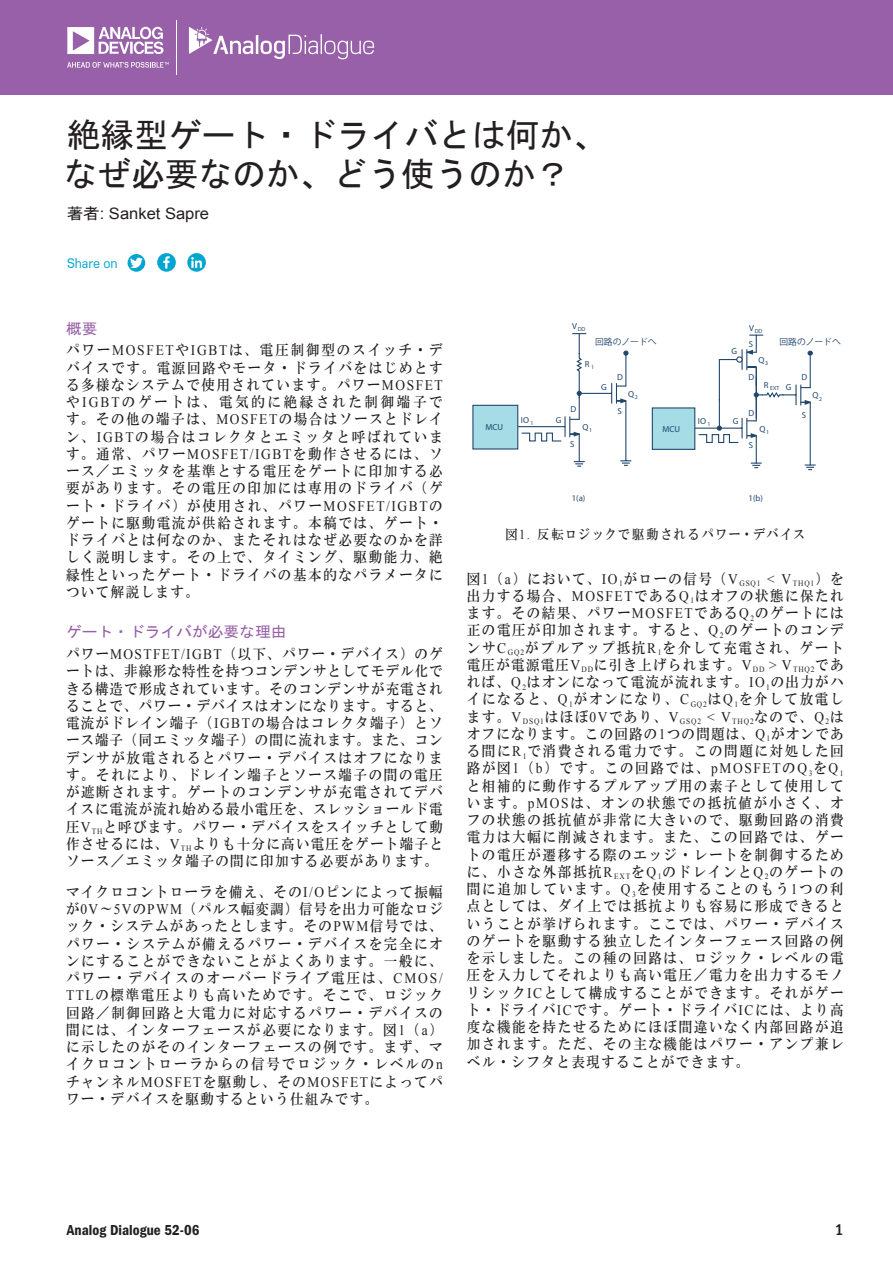
<style>
.page{position:relative;width:893px;height:1263px;background:#fff}
.page>*{position:absolute;margin:0;border:0;box-sizing:border-box;transform-origin:0 0}
.Title{font:33.75px/39px "MS Gothic";color:#231f20}
.Title-2{font:15.75px "Arial";color:#231f20;scale:1.05 1}
.t1{font:15px "ITC Franklin Gothic Std Dm Cd";color:#231f20}
.H1{font:15px "MS Gothic";color:#9860a8;scale:1.05 1}
.t2{font:700 15px "Azbuka Std";color:#231f20}
.Main_Body{font:14.7px/17.2px "HG Mincho B";letter-spacing:.11em;color:#231f20;text-align:justify;scale:.92 1}
.Caption{font:13.5px "HG Mincho B";letter-spacing:.115em;color:#231f20;scale:.9 1}
.t3{font:13.5px "Azbuka Std";color:#00a6cf}
.t4{font:700 8.7px "Helvetica Neue LT Std";color:#21466c}
.t5{font:8.7px "Koz Go Pr 6 N Regular 90 msp RKSJ H";color:#21466c}
.t6{font:700 5.85px "Helvetica Neue LT Std";color:#21466c}
.s1{font-family:"MS Gothic"}
.s2{font-family:"Times New Roman"}
</style>
<div class="page">
<svg style="left:128px;top:254px;width:17px;height:18px"></svg>
<svg style="left:157px;top:253px;width:19px;height:19px"></svg>
<svg style="left:187px;top:253px;width:19px;height:19px"></svg>
<hr style="left:579px;top:393px;width:33px;height:1px;background:#21466c">
<hr style="left:625px;top:354px;width:1px;height:32px;background:#21466c">
<svg style="left:611px;top:383px;width:15px;height:21px"></svg>
<hr style="left:518px;top:426px;width:47px;height:1px;background:#21466c">
<hr style="left:564px;top:416px;width:2px;height:21px;background:#21466c">
<div style="left:473px;top:405px;width:45px;height:44px;background:#a5dce6"></div>
<div style="left:472px;top:405px;width:46px;height:44px;border:1px solid #21466c"></div>
<svg style="left:521px;top:432px;width:41px;height:10px"></svg>
<hr style="left:695px;top:428px;width:47px;height:1px;background:#21466c">
<div style="left:652px;top:408px;width:43px;height:41px;background:#a5dce6"></div>
<div style="left:652px;top:407px;width:43px;height:43px;border:1px solid #21466c"></div>
<svg style="left:620px;top:460px;width:11px;height:6px"></svg>
<hr style="left:625px;top:401px;width:1px;height:60px;background:#21466c">
<svg style="left:623px;top:351px;width:5px;height:4px"></svg>
<svg style="left:569px;top:333px;width:17px;height:134px"></svg>
<svg style="left:698px;top:335px;width:118px;height:135px"></svg>
<div style="left:736px;top:356px;width:7px;height:7px;border:1px solid #21466c;border-radius:50%"></div>
<div style="left:0;top:0;width:893px;height:94px;background:#9860a8"></div>
<svg style="left:67px;top:62px;width:102px;height:6px"></svg>
<svg style="left:67px;top:27px;width:97px;height:27px"></svg>
<hr style="left:176px;top:20px;width:1px;height:54px;background:#fff">
<svg style="left:189px;top:27px;width:185px;height:32px"></svg>
<p class="Title" style="left:64px;top:116px;width:545px">絶縁型ゲート・ドライバとは何か、なぜ必要なのか、どう使うのか？</p>
<p class="Title-2" style="left:67px;top:204px;width:137px"><span class="s1">著者</span>: Sanket Sapre</p>
<p class="t3" style="left:67px;top:255px;width:52px">Share on</p>
<p class="H1" style="left:66px;top:321px;width:31px">概要</p>
<p class="Main_Body" style="left:66px;top:341px;width:411px">パワー<span class="s2">MOSFET</span>や<span class="s2">IGBT</span>は、電圧制御型のスイッチ・デバイスです。電源回路やモータ・ドライバをはじめとする多様なシステムで使用されています。パワー<span class="s2">MOSFET</span>や<span class="s2">IGBT</span>のゲートは、電気的に絶縁された制御端子です。その他の端子は、<span class="s2">MOSFET</span>の場合はソースとドレイン、<span class="s2">IGBT</span>の場合はコレクタとエミッタと呼ばれています。通常、パワー<span class="s2">MOSFET/IGBT</span>を動作させるには、ソース／エミッタを基準とする電圧をゲートに印加する必要があります。その電圧の印加には専用のドライバ（ゲート・ドライバ）が使用され、パワー<span class="s2">MOSFET/IGBT</span>のゲートに駆動電流が供給されます。本稿では、ゲート・ドライバとは何なのか、またそれはなぜ必要なのかを詳しく説明します。その上で、タイミング、駆動能力、絶縁性といったゲート・ドライバの基本的なパラメータについて解説します。</p>
<p class="H1" style="left:66px;top:624px;width:212px">ゲート・ドライバが必要な理由</p>
<p class="Main_Body" style="left:66px;top:645px;width:411px">パワー<span class="s2">MOSTFET/IGBT</span>（以下、パワー・デバイス）のゲートは、非線形な特性を持つコンデンサとしてモデル化できる構造で形成されています。そのコンデンサが充電されることで、パワー・デバイスはオンになります。すると、電流がドレイン端子（<span class="s2">IGBT</span>の場合はコレクタ端子）とソース端子（同エミッタ端子）の間に流れます。また、コンデンサが放電されるとパワー・デバイスはオフになります。それにより、ドレイン端子とソース端子の間の電圧が遮断されます。ゲートのコンデンサが充電されてデバイスに電流が流れ始める最小電圧を、スレッショールド電圧<span class="s2">V</span><sub>TH</sub>と呼びます。パワー・デバイスをスイッチとして動作させるには、<span class="s2">V</span><sub>TH</sub>よりも十分に高い電圧をゲート端子とソース／エミッタ端子の間に印加する必要があります。</p>
<p class="Main_Body" style="left:66px;top:883px;width:411px">マイクロコントローラを備え、その<span class="s2">I/O</span>ピンによって振幅が<span class="s2">0V</span>～<span class="s2">5V</span>の<span class="s2">PWM</span>（パルス幅変調）信号を出力可能なロジック・システムがあったとします。その<span class="s2">PWM</span>信号では、パワー・システムが備えるパワー・デバイスを完全にオンにすることができないことがよくあります。一般に、パワー・デバイスのオーバードライブ電圧は、<span class="s2">CMOS/ TTL</span>の標準電圧よりも高いためです。そこで、ロジック回路／制御回路と大電力に対応するパワー・デバイスの間には、インターフェースが必要になります。図<span class="s2">1</span>（<span class="s2">a</span>）に示したのがそのインターフェースの例です。まず、マイクロコントローラからの信号でロジック・レベルの<span class="s2">n</span>チャンネル<span class="s2">MOSFET</span>を駆動し、その<span class="s2">MOSFET</span>によってパワー・デバイスを駆動するという仕組みです。</p>
<p class="t4" style="left:485px;top:422px;width:19px">MCU</p>
<p class="t4" style="left:521px;top:414px;width:14px">IO<sub>1</sub></p>
<p class="t4" style="left:556px;top:414px;width:7px">G</p>
<p class="t6" style="left:572px;top:326px;width:15px"><sup>V</sup>DD</p>
<p class="t5" style="left:595px;top:337px;width:63px">回路のノードへ</p>
<p class="t4" style="left:731px;top:346px;width:7px">G</p>
<p class="t6" style="left:749px;top:327px;width:15px"><sup>V</sup>DD</p>
<p class="t4" style="left:749px;top:338px;width:6px">S</p>
<p class="t5" style="left:779px;top:337px;width:63px">回路のノードへ</p>
<p class="t4" style="left:585px;top:359px;width:6px">R</p>
<p class="t4" style="left:758px;top:355px;width:11px">Q<sub>3</sub></p>
<p class="t6" style="left:591px;top:364px;width:4px">1</p>
<p class="t6" style="left:764px;top:385px;width:17px"><sup>R</sup> EXT</p>
<p class="t4" style="left:617px;top:371px;width:7px">D</p>
<p class="t4" style="left:801px;top:371px;width:7px">D</p>
<p class="t4" style="left:748px;top:408px;width:7px">D</p>
<p class="t4" style="left:748px;top:371px;width:7px">D</p>
<p class="t4" style="left:601px;top:382px;width:7px">G</p>
<p class="t4" style="left:786px;top:382px;width:7px">G</p>
<p class="t4" style="left:628px;top:389px;width:11px">Q<sub>2</sub></p>
<p class="t4" style="left:812px;top:390px;width:11px">Q<sub>2</sub></p>
<p class="t4" style="left:570px;top:403px;width:7px">D</p>
<p class="t4" style="left:617px;top:405px;width:6px">S</p>
<p class="t4" style="left:802px;top:410px;width:6px">S</p>
<p class="t4" style="left:698px;top:416px;width:14px">IO<sub>1</sub></p>
<p class="t4" style="left:733px;top:416px;width:7px">G</p>
<p class="t4" style="left:582px;top:422px;width:11px">Q<sub>1</sub></p>
<p class="t4" style="left:759px;top:423px;width:11px">Q<sub>1</sub></p>
<p class="t4" style="left:662px;top:423px;width:19px">MCU</p>
<p class="t4" style="left:570px;top:438px;width:6px">S</p>
<p class="t4" style="left:749px;top:440px;width:6px">S</p>
<p class="t4" style="left:572px;top:493px;width:15px">1(a)</p>
<p class="t4" style="left:749px;top:493px;width:16px">1(b)</p>
<p class="Caption" style="left:505px;top:528px;width:334px">図<span class="s2">1.</span> 反転ロジックで駆動されるパワー・デバイス</p>
<p class="Main_Body" style="left:467px;top:570px;width:411px">図<span class="s2">1</span>（<span class="s2">a</span>）において、<span class="s2">IO</span><sub>1</sub>がローの信号（<span class="s2">V</span><sub>GSQ1</sub> <span class="s2">&lt; V</span><sub>THQ1</sub>）を出力する場合、<span class="s2">MOSFET</span>である<span class="s2">Q</span><sub>1</sub>はオフの状態に保たれます。その結果、パワー<span class="s2">MOSFET</span>である<span class="s2">Q</span><sub>2</sub>のゲートには正の電圧が印加されます。すると、<span class="s2">Q</span><sub>2</sub>のゲートのコンデンサ<span class="s2">C</span><sub>GQ2</sub>がプルアップ抵抗<span class="s2">R</span><sub>1</sub>を介して充電され、ゲート電圧が電源電圧<span class="s2">V</span><sub>DD</sub>に引き上げられます。<span class="s2">V</span><sub>DD</sub> <span class="s2">&gt; V</span><sub>THQ2</sub>であれば、<span class="s2">Q</span><sub>2</sub>はオンになって電流が流れます。<span class="s2">IO</span><sub>1</sub>の出力がハイになると、<span class="s2">Q</span><sub>1</sub>がオンになり、<span class="s2">C</span><sub>GQ2</sub>は<span class="s2">Q</span><sub>1</sub>を介して放電します。<span class="s2">V</span><sub>DSQ1</sub>はほぼ<span class="s2">0V</span>であり、<span class="s2">V</span><sub>GSQ2</sub> <span class="s2">&lt; V</span><sub>THQ2</sub>なので、<span class="s2">Q</span><sub>2</sub>はオフになります。この回路の<span class="s2">1</span>つの問題は、<span class="s2">Q</span><sub>1</sub>がオンである間に<span class="s2">R</span><sub>1</sub>で消費される電力です。この問題に対処した回路が図<span class="s2">1</span>（<span class="s2">b</span>）です。この回路では、<span class="s2">pMOSFET</span>の<span class="s2">Q</span><sub>3</sub>を<span class="s2">Q</span><sub>1</sub>と相補的に動作するプルアップ用の素子として使用しています。<span class="s2">pMOS</span>は、オンの状態での抵抗値が小さく、オフの状態の抵抗値が非常に大きいので、駆動回路の消費電力は大幅に削減されます。また、この回路では、ゲートの電圧が遷移する際のエッジ・レートを制御するために、小さな外部抵抗<span class="s2">R</span><sub>EXT</sub>を<span class="s2">Q</span><sub>1</sub>のドレインと<span class="s2">Q</span><sub>2</sub>のゲートの間に追加しています。<span class="s2">Q</span><sub>3</sub>を使用することのもう<span class="s2">1</span>つの利点としては、ダイ上では抵抗よりも容易に形成できるということが挙げられます。ここでは、パワー・デバイスのゲートを駆動する独立したインターフェース回路の例を示しました。この種の回路は、ロジック・レベルの電圧を入力してそれよりも高い電圧／電力を出力するモノリシック<span class="s2">IC</span>として構成することができます。それがゲート・ドライバ<span class="s2">IC</span>です。ゲート・ドライバ<span class="s2">IC</span>には、より高度な機能を持たせるためにほぼ間違いなく内部回路が追加されます。ただ、その主な機能はパワー・アンプ兼レベル・シフタと表現することができます。</p>
<p class="t1" style="left:67px;top:1221px;width:134px">Analog Dialogue 52-06</p>
<p class="t2" style="left:836px;top:1220px;width:8px">1</p>
</div>
